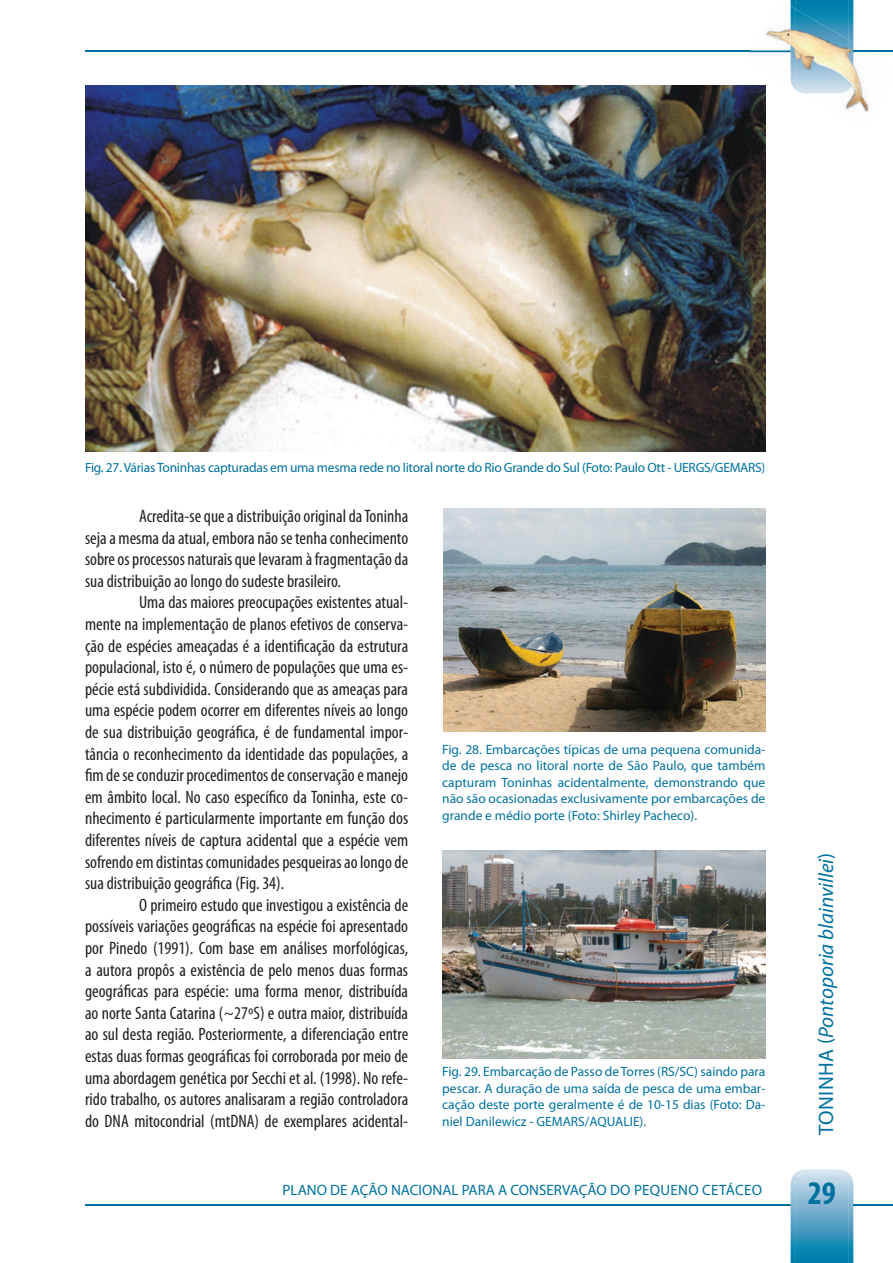
<style>
.page{position:relative;width:893px;height:1263px;background:#fff}
.page>*{position:absolute;margin:0;border:0;box-sizing:border-box;transform-origin:0 0}
.t1{font:700 condensed 33px "Myriad Pro";color:#00719e}
.t2{font:italic 21px "Myriad Pro";color:#00719e}
.t3{font:condensed 18px/21.6px "Myriad Pro";color:#231f20;text-align:justify}
.t4{font:15px "Myriad Pro";color:#00719e}
.t5{font:13.5px/16.5px "Myriad Pro";letter-spacing:-.01em;color:#00719e;text-align:justify}
.s1{font-style:normal}
</style>
<div class="page">
<hr style="left:85px;top:51px;width:706px;height:1px;background:#00719e">
<hr style="left:85px;top:1204px;width:706px;height:2px;background:#00719e">
<svg style="left:791px;top:1169px;width:62px;height:94px"></svg>
<img style="left:745px;top:0;width:148px;height:130px">
<img style="left:749px;top:51px;width:42px;height:1px">
<img style="left:791px;top:6px;width:62px;height:88px">
<hr style="left:853px;top:1204px;width:40px;height:2px;background:#00719e">
<hr style="left:853px;top:51px;width:40px;height:1px;background:#00719e">
<img style="left:85px;top:85px;width:680px;height:367px">
<img style="left:443px;top:508px;width:322px;height:223px">
<img style="left:442px;top:851px;width:323px;height:207px">
<p class="t5" style="left:85px;top:458px;width:682px">Fig. 27. Várias Toninhas capturadas em uma mesma rede no litoral norte do Rio Grande do Sul (Foto: Paulo Ott - UERGS/GEMARS)</p>
<p class="t3" style="left:85px;top:505px;width:325px;text-indent:54px">Acredita-se que a distribuição original da Toninha seja a mesma da atual, embora não se tenha conhecimento sobre os processos naturais que levaram à fragmentação da sua distribuição ao longo do sudeste brasileiro.</p>
<p class="t3" style="left:85px;top:591px;width:325px;text-indent:54px">Uma das maiores preocupações existentes atual&shy;mente na implementação de planos efetivos de conserva&shy;ção de espécies ameaçadas é a identificação da estrutura populacional, isto é, o número de populações que uma es&shy;pécie está subdividida. Considerando que as ameaças para uma espécie podem ocorrer em diferentes níveis ao longo de sua distribuição geográfica, é de fundamental impor&shy;tância o reconhecimento da identidade das populações, a fim de se conduzir procedimentos de conservação e manejo em âmbito local. No caso específico da Toninha, este co&shy;nhecimento é particularmente importante em função dos diferentes níveis de captura acidental que a espécie vem sofrendo em distintas comunidades pesqueiras ao longo de sua distribuição geográfica (Fig. 34).</p>
<p class="t3" style="left:85px;top:894px;width:325px;text-indent:54px">O primeiro estudo que investigou a existência de possíveis variações geográficas na espécie foi apresentado por Pinedo (1991). Com base em análises morfológicas, a autora propôs a existência de pelo menos duas formas geográ ficas para espécie: uma forma menor, distribuída ao norte Santa Catarina (~27ºS) e outra maior, distribuída ao sul desta região. Posteriormente, a diferenciação entre estas duas formas geográficas foi corroborada por meio de uma abordagem genética por Secchi et al. (1998). No refe&shy;rido trabalho, os autores analisaram a região controladora do DNA mitocondrial (mtDNA) de exemplares acidental-</p>
<p class="t5" style="left:442px;top:741px;width:325px">Fig. 28. Embarcações típicas de uma pequena comunida&shy;de de pesca no litoral norte de São Paulo, que também capturam Toninhas acidentalmente, demonstrando que não são ocasionadas exclusivamente por embarcações de grande e médio porte (Foto: Shirley Pacheco).</p>
<p class="t5" style="left:442px;top:1063px;width:325px">Fig. 29. Embarcação de Passo de Torres (RS/SC) saindo para pescar. A duração de uma saída de pesca de uma embar&shy;cação deste porte geralmente é de 10-15 dias (Foto: Da&shy;niel Danilewicz - GEMARS/AQUALIE).</p>
<p class="t2" style="left:813px;top:1135px;width:284px;rotate:-90deg"><span class="s1">TONINHA (</span>Pontoporia blainvillei<span class="s1">)</span></p>
<p class="t4" style="left:283px;top:1180px;width:481px">PLANO DE AÇÃO NACIONAL PARA A CONSERVAÇÃO DO PEQUENO CETÁCEO</p>
<h1 class="t1" style="left:808px;top:1172px;width:30px">29</h1>
</div>
